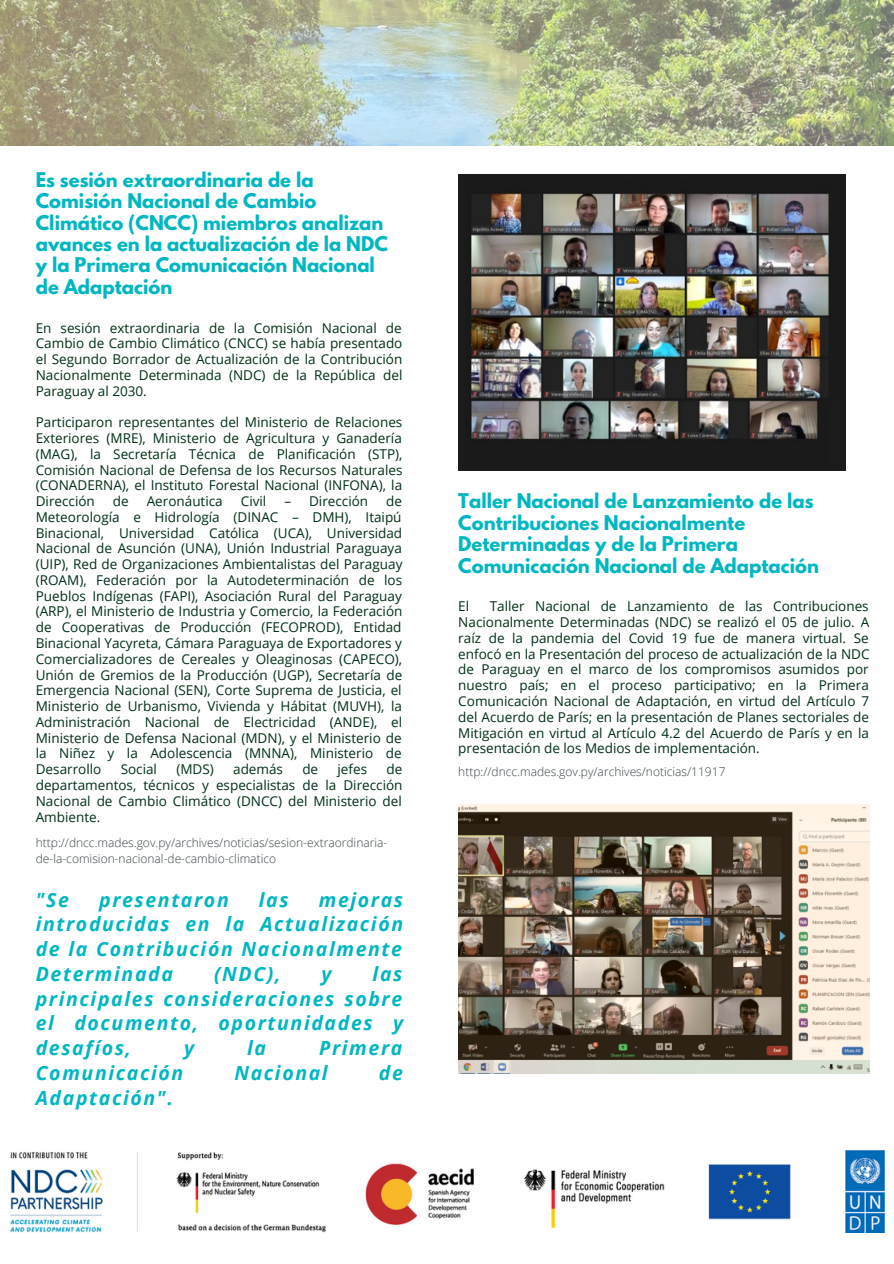
<style>
.page{position:relative;width:894px;height:1264px;background:#fff}
.page>*{position:absolute;margin:0;border:0;box-sizing:border-box;transform-origin:0 0}
.t1{font:italic 700 19.5px/24.8px "Open Sans";letter-spacing:.08em;color:#00b7c1;text-align:justify}
.t2{font:700 18px/21.5px "League Spartan";color:#00b7c1}
.t3{font:13.5px/15.8px "Open Sans";color:#013015;text-align:justify}
.t4{font:300 12px/16px "Open Sans";color:#394447}
</style>
<div class="page">
<img style="left:458px;top:174px;width:387px;height:296px">
<img style="left:458px;top:804px;width:411px;height:269px">
<img style="left:11px;top:1150px;width:872px;height:82px">
<img style="left:0;top:0;width:893px;height:145px">
<p class="t2" style="left:36px;top:171px;width:353px">Es sesión extraordinaria de la<br>Comisión Nacional de Cambio<br>Climático (CNCC) miembros analizan avances en la actualización de la NDC y la Primera Comunicación Nacional de Adaptación</p>
<p class="t3" style="left:36px;top:319px;width:368px">En sesión extraordinaria de la Comisión Nacional de Cambio de Cambio Climático (CNCC) se había presentado el Segundo Borrador de Actualización de la Contribución Nacionalmente Determinada (NDC) de la República del Paraguay al 2030.</p>
<p class="t3" style="left:36px;top:414px;width:368px">Participaron representantes del Ministerio de Relaciones Exteriores (MRE), Ministerio de Agricultura y Ganadería (MAG), la Secretaría Técnica de Planificación (STP), Comisión Nacional de Defensa de los Recursos Naturales (CONADERNA), el Instituto Forestal Nacional (INFONA), la Dirección</p>
<p class="t3" style="left:113px;top:493px;width:17px">de</p>
<p class="t3" style="left:147px;top:493px;width:77px">Aeronáutica</p>
<p class="t3" style="left:241px;top:493px;width:27px">Civil</p>
<p class="t3" style="left:284px;top:493px;width:85px">– Dirección</p>
<p class="t3" style="left:36px;top:493px;width:368px;text-indent:350px">de Meteorología e Hidrología (DINAC – DMH), Itaipú Binacional, Universidad Católica (UCA), Universidad Nacional de Asunción (UNA), Unión Industrial Paraguaya (UIP), Red de Organizaciones Ambientalistas del Paraguay (ROAM), Federación por la Autodeterminación de los Pueblos Indígenas (FAPI), Asociación Rural del Paraguay (ARP), el Ministerio de Industria y Comercio, la Federación de Cooperativas de Producción (FECOPROD), Entidad Binacional Yacyreta, Cámara Paraguaya de Exportadores y Comercializadores de Cereales y Oleaginosas (CAPECO), Unión de Gremios de la Producción (UGP), Secretaría de Emergencia Nacional (SEN), Corte Suprema de Justicia, el Ministerio de Urbanismo, Vivienda y Hábitat (MUVH), la Administración Nacional de Electricidad (ANDE), el Ministerio de Defensa Nacional (MDN), y el Ministerio de la Niñez y la Adolescencia (MNNA), Ministerio de Desarrollo</p>
<p class="t3" style="left:121px;top:761px;width:38px">Social</p>
<p class="t3" style="left:176px;top:761px;width:39px">(MDS)</p>
<p class="t3" style="left:233px;top:761px;width:51px">además</p>
<p class="t3" style="left:302px;top:761px;width:17px">de</p>
<p class="t3" style="left:337px;top:761px;width:31px">jefes</p>
<p class="t3" style="left:36px;top:761px;width:368px;text-indent:350px">de departamentos, técnicos y especialistas de la Dirección Nacional de Cambio Climático (DNCC) del Ministerio del Ambiente.</p>
<p class="t4" style="left:36px;top:834px;width:353px">http://dncc.mades.gov.py/archives/noticias/sesion-extraordinaria&shy;de-la-comision-nacional-de-cambio-climatico</p>
<p class="t1" style="left:36px;top:886px;width:369px;text-indent:283px">mejoras introducidas en la Actualización de la Contribución Nacionalmente Determinada</p>
<p class="t1" style="left:36px;top:886px;width:35px">"Se</p>
<p class="t1" style="left:99px;top:886px;width:131px">presentaron</p>
<p class="t1" style="left:259px;top:886px;width:31px">las</p>
<p class="t1" style="left:36px;top:960px;width:369px;text-indent:337px">las principales consideraciones sobre el documento, oportunidades y desafíos,</p>
<p class="t1" style="left:214px;top:960px;width:68px">(NDC),</p>
<p class="t1" style="left:321px;top:960px;width:12px">y</p>
<p class="t1" style="left:184px;top:1035px;width:12px">y</p>
<p class="t1" style="left:247px;top:1035px;width:20px">la</p>
<p class="t1" style="left:319px;top:1035px;width:85px">Primera</p>
<p class="t1" style="left:36px;top:1060px;width:149px">Comunicación</p>
<p class="t1" style="left:234px;top:1060px;width:95px">Nacional</p>
<p class="t1" style="left:379px;top:1060px;width:26px">de</p>
<p class="t1" style="left:36px;top:1084px;width:139px">Adaptación".</p>
<p class="t2" style="left:458px;top:492px;width:362px">Taller Nacional de Lanzamiento de las Contribuciones Nacionalmente Determinadas y de la Primera Comunicación Nacional de Adaptación</p>
<p class="t3" style="left:458px;top:598px;width:12px">El</p>
<p class="t3" style="left:458px;top:598px;width:412px;text-indent:31px">Taller Nacional de Lanzamiento de las Contribuciones Nacionalmente Determinadas (NDC) se realizó el 05 de julio. A raíz de la pandemia del Covid 19 fue de manera virtual. Se enfocó en la Presentación del proceso de actualización de la NDC de Paraguay en el marco de los compromisos asumidos por nuestro país; en el proceso participativo; en la Primera Comunicación Nacional de Adaptación, en virtud del Artículo 7 del Acuerdo de París; en la presentación de Planes sectoriales de Mitigación en virtud al Artículo 4.2 del Acuerdo de París y en la presentación de los Medios de implementación.</p>
<p class="t4" style="left:458px;top:763px;width:268px">http://dncc.mades.gov.py/archives/noticias/11917</p>
</div>
